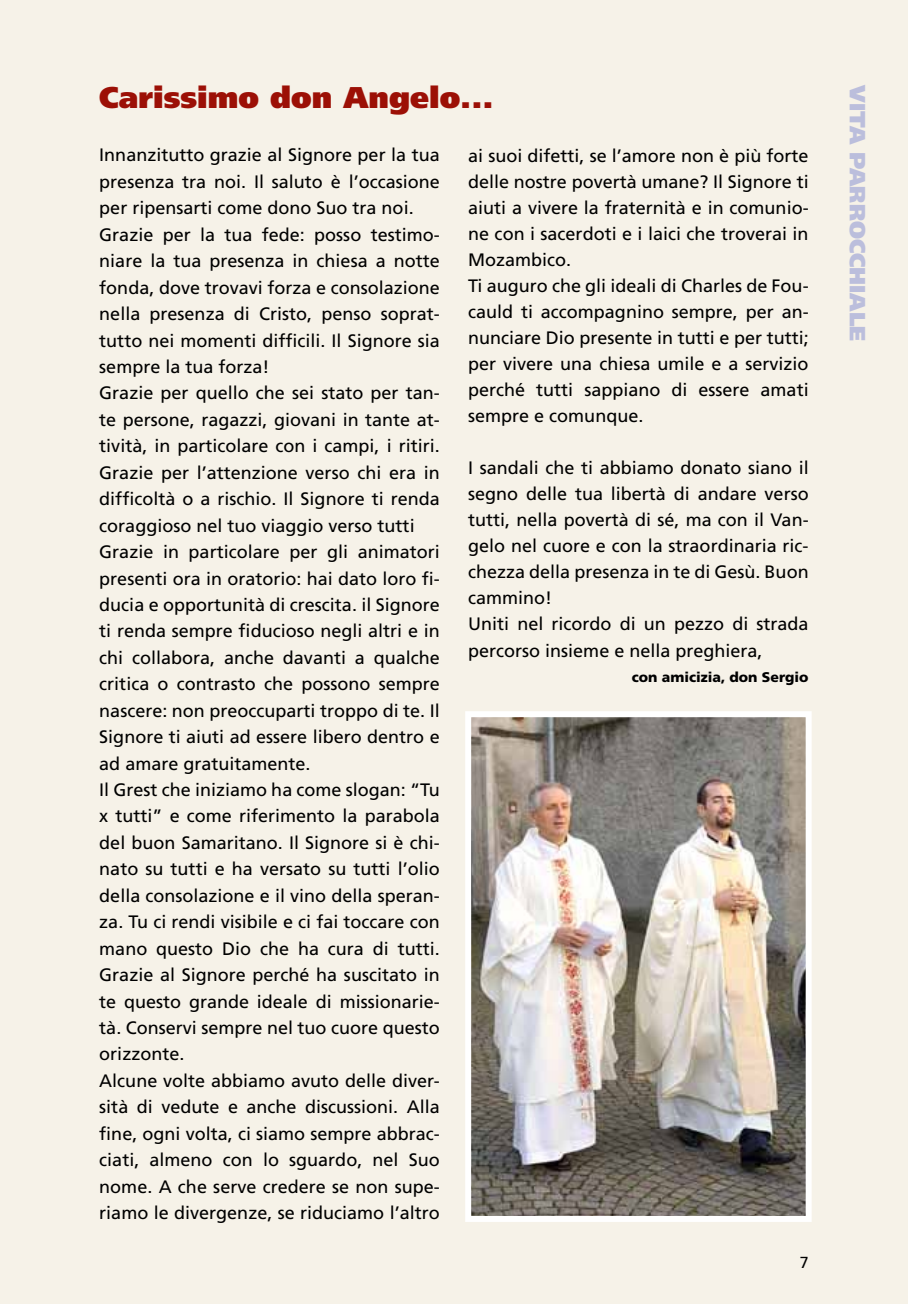
<style>
.page{position:relative;width:908px;height:1304px;background:#fff}
.page>*{position:absolute;margin:0;border:0;box-sizing:border-box;transform-origin:0 0}
.t1{font:900 30px "Frutiger";color:#9c1006}
.t2{font:900 22px "Frutiger";color:#bbbedc}
.t3{font:18px/26.4px "Frutiger";color:#000}
.t4{font:16px "Frutiger";color:#000}
.t5{font:900 14px "Frutiger";color:#000}
</style>
<div class="page">
<div style="left:0;top:0;width:907px;height:1304px;background:#f6f2e8"></div>
<img style="left:472px;top:718px;width:332px;height:497px">
<div style="left:465px;top:711px;width:346px;height:511px;border:6px solid #fff"></div>
<h1 class="t1" style="left:99px;top:79px;width:395px">Carissimo don Angelo...</h1>
<p class="t2" style="left:870px;top:85px;width:258px;rotate:90deg">vita parrocchiale</p>
<p class="t3" style="left:99px;top:142px;width:342px">I nnanzitutto grazie al Signore per la tua presenza tra noi. I l saluto è l’occasione per ripensarti come dono Suo tra noi.<br>Grazie per la tua fede: posso testimo&shy;niare la tua presenza in chiesa a notte fonda, dove trovavi forza e consolazione nella presenza di Cristo, penso soprat&shy;tutto nei momenti difficili. I l Signore sia sempre la tua forza!<br>Grazie per quello che sei stato per tan&shy;te persone, ragazzi, giovani in tante at&shy;tività, in particolare con i campi, i ritiri.<br>Grazie per l’attenzione verso chi era in difficoltà o a rischio. I l Signore ti renda coraggioso nel tuo viaggio verso tutti Grazie in particolare per gli animatori presenti ora in oratorio: hai dato loro fi&shy;ducia e opportunità di crescita. il Signore ti renda sempre fiducioso negli altri e in chi collabora, anche davanti a qualche critica o contrasto che possono sempre nascere: non preoccuparti troppo di te. I l Signore ti aiuti ad essere libero dentro e ad amare gratuitamente.<br>I l Grest che iniziamo ha come slogan: “Tu x tutti” e come riferimento la parabola del buon Samaritano. I l Signore si è chi&shy;nato su tutti e ha versato su tutti l’olio della consolazione e il vino della speran&shy;za. Tu ci rendi visibile e ci fai toccare con mano questo Dio che ha cura di tutti.<br>Grazie al Signore perché ha suscitato in te questo grande ideale di missionarie&shy;tà. Conservi sempre nel tuo cuore questo orizzonte.<br>Alcune volte abbiamo avuto delle diver&shy;sità di vedute e anche discussioni. Alla fine, ogni volta, ci siamo sempre abbrac&shy;ciati, almeno con lo sguardo, nel Suo nome. A che serve credere se non supe&shy;riamo le divergenze, se riduciamo l’altro</p>
<p class="t3" style="left:468px;top:142px;width:342px">ai suoi difetti, se l’amore non è più forte delle nostre povertà umane? I l Signore ti aiuti a vivere la fraternità e in comunio&shy;ne con i sacerdoti e i laici che troverai in Mozambico.<br>Ti auguro che gli ideali di Charles de Fou&shy;cauld ti accompagnino sempre, per an&shy;nunciare Dio presente in tutti e per tutti; per vivere una chiesa umile e a servizio perché tutti sappiano di essere amati sempre e comunque.</p>
<p class="t3" style="left:468px;top:455px;width:342px">I sandali che ti abbiamo donato siano il segno delle tua libertà di andare verso tutti, nella povertà di sé, ma con il Van&shy;gelo nel cuore e con la straordinaria ric&shy;chezza della presenza in te di Gesù. B uon cammino!<br>U niti nel ricordo di un pezzo di strada percorso insieme e nella preghiera,</p>
<p class="t5" style="left:631px;top:669px;width:178px">con amicizia, don Sergio</p>
<p class="t4" style="left:799px;top:1253px;width:10px">7</p>
</div>
